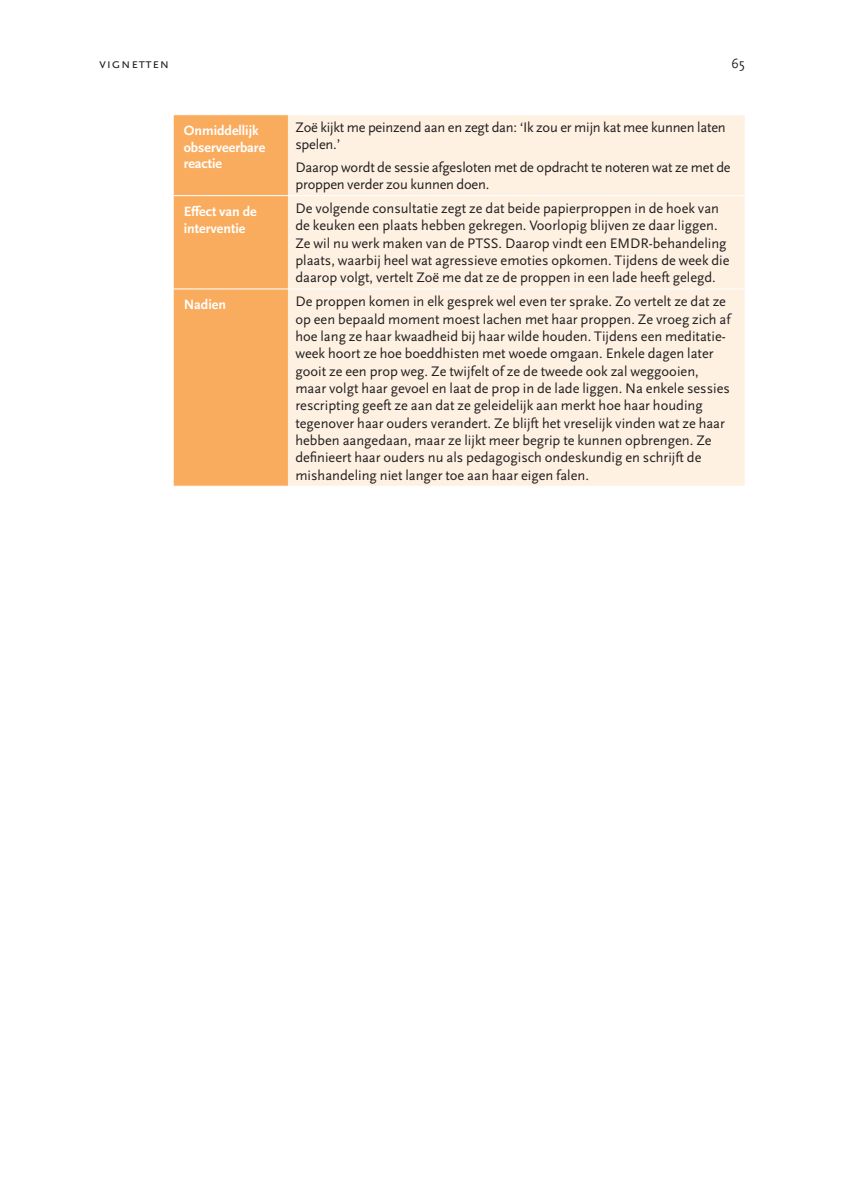
<style>
.page{position:relative;width:844px;height:1191px;background:#fff}
.page>*{position:absolute;margin:0;border:0;box-sizing:border-box;transform-origin:0 0}
.t1{font:14.35px/17.3px "Scala Sans Pro";color:#231f20}
.t2{font:700 14px/16.8px "Scala Sans Pro";color:#fff}
.t3{font:14px "Scala Sans OT";letter-spacing:.05em;color:#231f20}
</style>
<div class="page">
<div style="left:174px;top:115px;width:114px;height:371px;background:#faac5e"></div>
<div style="left:288px;top:115px;width:456px;height:371px;background:#fef1e2"></div>
<hr style="left:174px;top:195px;width:114px;height:1px;background:#fff">
<hr style="left:288px;top:195px;width:456px;height:1px;background:#fff">
<hr style="left:174px;top:288px;width:114px;height:1px;background:#fff">
<hr style="left:288px;top:288px;width:456px;height:1px;background:#fff">
<p class="t3" style="left:99px;top:56px;width:71px">vignetten</p>
<p class="t3" style="left:731px;top:56px;width:15px">65</p>
<p class="t2" style="left:184px;top:122px;width:83px">Onmiddellijk observeerbare reactie</p>
<p class="t1" style="left:295px;top:119px;width:432px">Zoë kijkt me peinzend aan en zegt dan: ‘Ik zou er mijn kat mee kunnen laten spelen.’</p>
<p class="t1" style="left:295px;top:158px;width:436px">Daarop wordt de sessie afgesloten met de opdracht te noteren wat ze met de proppen verder zou kunnen doen.</p>
<p class="t2" style="left:184px;top:203px;width:74px">Effect van de interventie</p>
<p class="t1" style="left:295px;top:199px;width:435px">De volgende consultatie zegt ze dat beide papierproppen in de hoek van de keuken een plaats hebben gekregen. Voorlopig blijven ze daar liggen.<br>Ze wil nu werk maken van de PTSS. Daarop vindt een EMDR-behandeling plaats, waarbij heel wat agressieve emoties opkomen. Tijdens de week die daarop volgt, vertelt Zoë me dat ze de proppen in een lade heeft gelegd.</p>
<p class="t2" style="left:184px;top:296px;width:44px">N adien</p>
<p class="t1" style="left:295px;top:293px;width:438px">De proppen komen in elk gesprek wel even ter sprake. Zo vertelt ze dat ze op een bepaald moment moest lachen met haar proppen. Ze vroeg zich af hoe lang ze haar kwaadheid bij haar wilde houden. Tijdens een meditatie&shy;week hoort ze hoe boeddhisten met woede omgaan. Enkele dagen later gooit ze een prop weg. Ze twijfelt of ze de tweede ook zal weggooien, maar volgt haar gevoel en laat de prop in de lade liggen. Na enkele sessies rescripting geeft ze aan dat ze geleidelijk aan merkt hoe haar houding tegenover haar ouders verandert. Ze blijft het vreselijk vinden wat ze haar hebben aangedaan, maar ze lijkt meer begrip te kunnen opbrengen. Ze definieert haar ouders nu als pedagogisch ondeskundig en schrijft de mishandeling niet langer toe aan haar eigen falen.</p>
</div>
